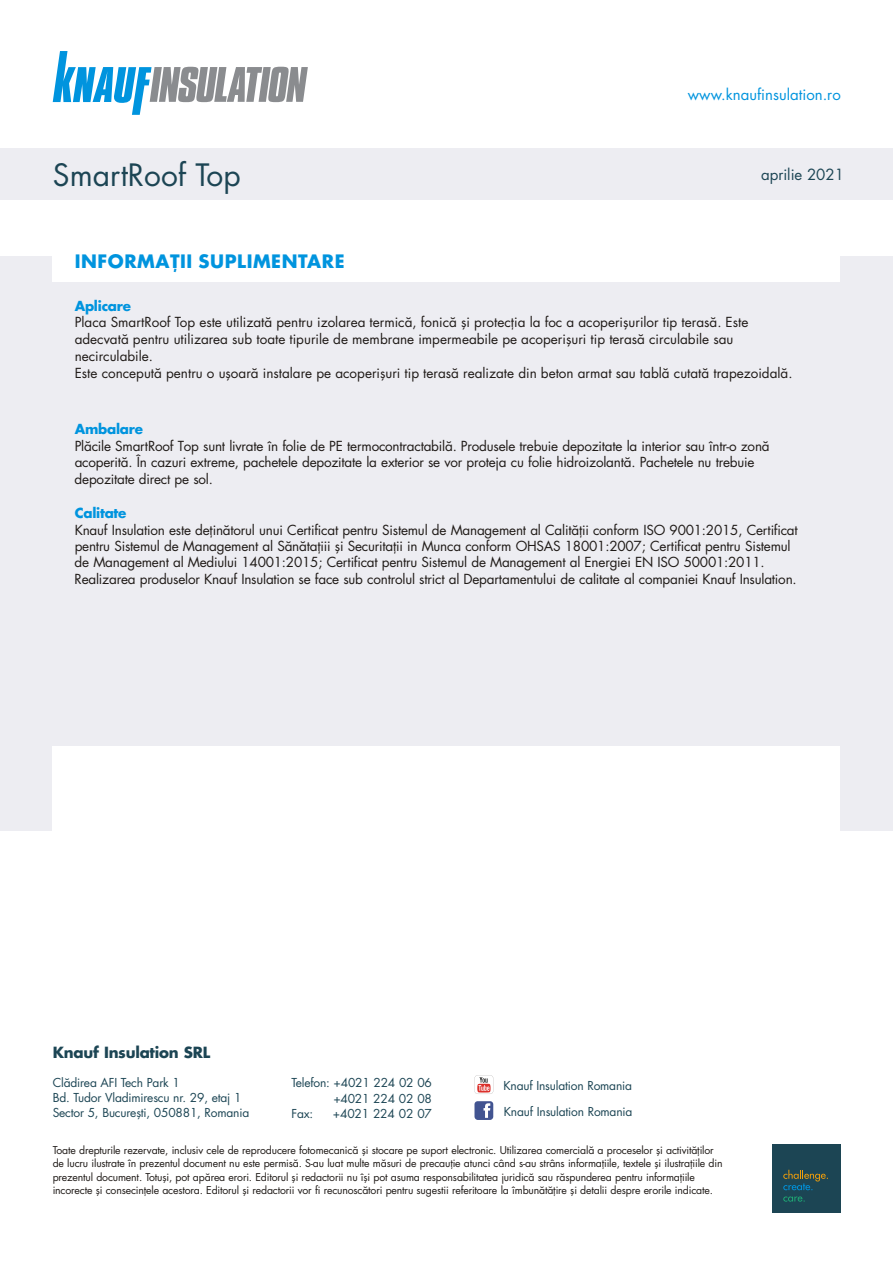
<style>
.page{position:relative;width:893px;height:1263px;background:#fff}
.page>*{position:absolute;margin:0;border:0;box-sizing:border-box;transform-origin:0 0}
.t1{font:30px "Futura CE";color:#1c4554}
.t2{font:700 18px "Futura CE";letter-spacing:.03em;color:#0094de}
.t3{font:15px "Futura CE";color:#0094de}
.t4{font:700 15px "Futura CE";letter-spacing:-.015em;color:#1c4554}
.t5{font:15px "Futura CE";color:#1c4554}
.t6{font:13.5px/16.4px "Futura CE";letter-spacing:-.015em;color:#1f1a17}
.t7{font:700 13.5px "Futura CE";letter-spacing:-.015em;color:#0094de}
.t8{font:12px/15px "Futura CE";letter-spacing:-.015em;color:#1c4554}
.t9{font:10.5px/13.2px "Futura CE";letter-spacing:-.015em;color:#1f1a17}
</style>
<div class="page">
<div style="left:0;top:256px;width:893px;height:575px;background:#ededf2"></div>
<div style="left:0;top:149px;width:893px;height:51px;background:#ededf2"></div>
<svg style="left:53px;top:51px;width:255px;height:64px"></svg>
<div style="left:53px;top:247px;width:787px;height:35px;background:#fff"></div>
<div style="left:53px;top:747px;width:787px;height:91px;background:#fff"></div>
<div style="left:772px;top:1144px;width:68px;height:68px;background:#1c4554"></div>
<svg style="left:783px;top:1170px;width:45px;height:20px"></svg>
<svg style="left:783px;top:1196px;width:22px;height:6px"></svg>
<svg style="left:474px;top:1075px;width:19px;height:19px"></svg>
<svg style="left:474px;top:1101px;width:19px;height:19px"></svg>
<h1 class="t1" style="left:53px;top:165px;width:189px">SmartRoof Top</h1>
<p class="t3" style="left:688px;top:89px;width:154px">www.knaufinsulation.ro</p>
<p class="t5" style="left:761px;top:169px;width:84px">aprilie 2021</p>
<h2 class="t2" style="left:75px;top:255px;width:271px">INFORMAȚII SUPLIMENTARE</h2>
<p class="t7" style="left:75px;top:301px;width:58px">Aplicare</p>
<p class="t6" style="left:75px;top:316px;width:719px;line-height:17px">Placa SmartRoof Top este utilizată pentru izolarea termică, fonică şi protecţia la foc a acoperişurilor tip terasă. Este adecvată pentru utilizarea sub toate tipurile de membrane impermeabile pe acoperişuri tip terasă circulabile sau necirculabile.<br>Este concepută pentru o uşoară instalare pe acoperişuri tip terasă realizate din beton armat sau tablă cutată trapezoidală.</p>
<p class="t7" style="left:75px;top:424px;width:70px">Ambalare</p>
<p class="t6" style="left:75px;top:440px;width:697px">Plăcile SmartRoof Top sunt livrate în folie de PE termocontractabilă. Produsele trebuie depozitate la interior sau într-o zonă acoperită. În cazuri extreme, pachetele depozitate la exterior se vor proteja cu folie hidroizolantă. Pachetele nu trebuie depozitate direct pe sol.</p>
<p class="t7" style="left:75px;top:508px;width:53px">Calitate</p>
<p class="t6" style="left:75px;top:524px;width:725px">Knauf Insulation este deţinătorul unui Certificat pentru Sistemul de Management al Calităţii conform ISO 9001:2015, Certificat pentru Sistemul de Management al Sănătaţiii şi Securitaţii in Munca conform OHSAS 18001:2007; Certificat pentru Sistemul de Management al Mediului 14001:2015; Certificat pentru Sistemul de Management al Energiei EN ISO 50001:2011.<br>Realizarea produselor Knauf Insulation se face sub controlul strict al Departamentului de calitate al companiei Knauf Insulation.</p>
<p class="t4" style="left:53px;top:1047px;width:159px">Knauf Insulation SRL</p>
<p class="t8" style="left:53px;top:1077px;width:198px">Clădirea AFI Tech Park 1<br>Bd. Tudor Vladimirescu nr. 29, etaj 1<br>Sector 5, Bucureşti, 050881, Romania</p>
<p class="t8" style="left:292px;top:1077px;width:142px">Telefon: +4021 224 02 06</p>
<p class="t8" style="left:333px;top:1092px;width:100px">+4021 224 02 08</p>
<p class="t8" style="left:292px;top:1107px;width:23px">Fax:</p>
<p class="t8" style="left:333px;top:1107px;width:100px">+4021 224 02 07</p>
<p class="t8" style="left:503px;top:1074px;width:130px;line-height:26px">Knauf Insulation Romania<br>Knauf Insulation Romania</p>
<p class="t9" style="left:53px;top:1145px;width:671px">Toate drepturile rezervate, inclusiv cele de reproducere fotomecanică şi stocare pe suport electronic. Utilizarea comercială a proceselor şi activităţilor de lucru ilustrate în prezentul document nu este permisă. S-au luat multe măsuri de precauţie atunci când s-au strâns informaţiile, textele şi ilustraţiile din prezentul document. Totuşi, pot apărea erori. Editorul şi redactorii nu îşi pot asuma responsabilitatea juridică sau răspunderea pentru informaţiile incorecte şi consecinţele acestora. Editorul şi redactorii vor fi recunoscători pentru sugestii referitoare la îmbunătăţire şi detalii despre erorile indicate.</p>
</div>
